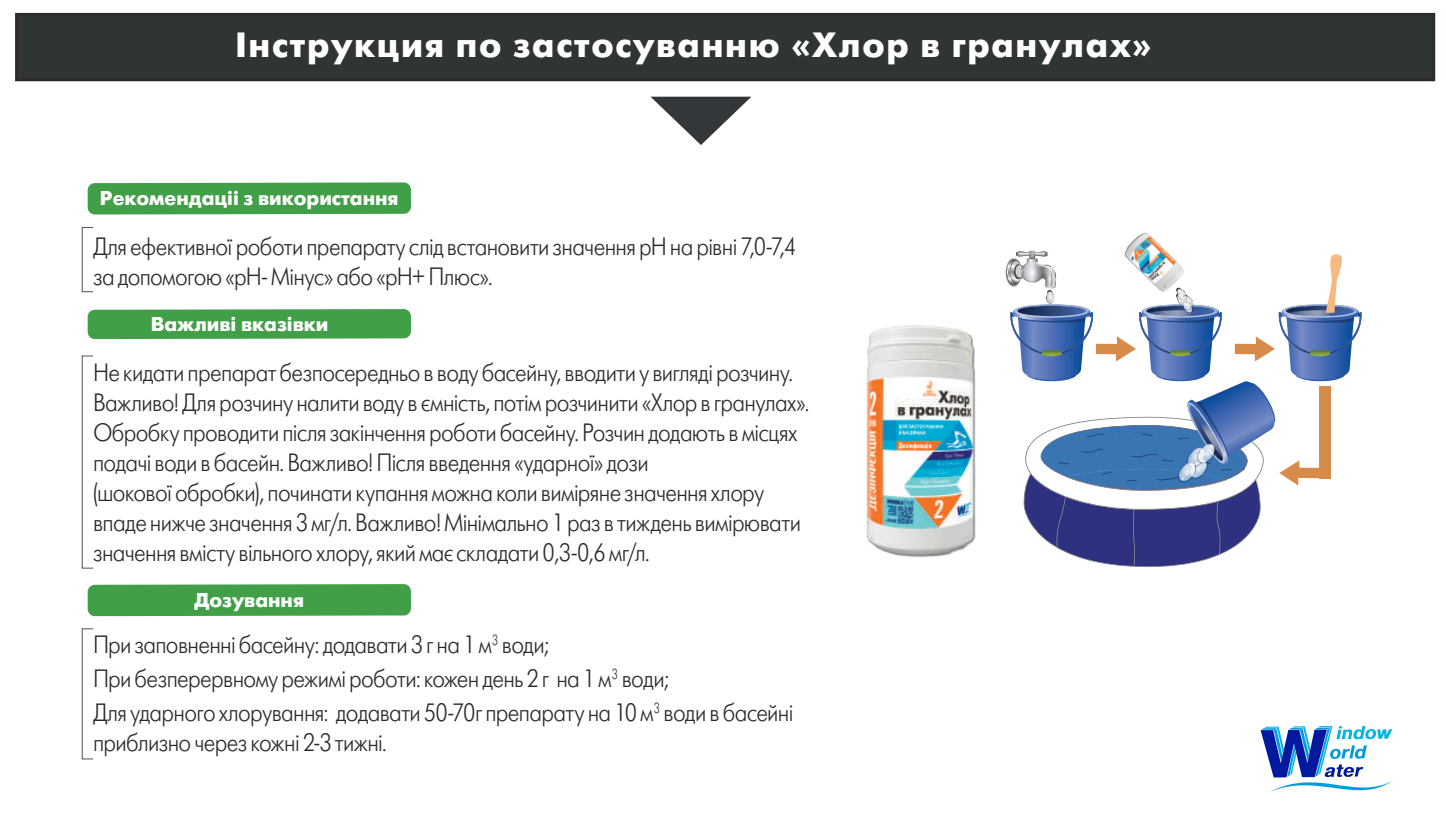
<style>
.page{position:relative;width:1446px;height:837px;background:#fff}
.page>*{position:absolute;margin:0;border:0;box-sizing:border-box;transform-origin:0 0}
.t1{font:700 35px "Futura Futuris C";letter-spacing:.05em;color:#fff}
.t2{font:25px/30px "Futura Futuris Light C";letter-spacing:-.03em;color:#2e2926;scale:.9 1}
.t3{font:700 20px "Futura Futuris C";color:#fff}
</style>
<div class="page">
<svg style="left:1260px;top:726px;width:132px;height:66px"></svg>
<div style="left:16px;top:14px;width:1418px;height:66px;background:#2f3435"></div>
<div style="left:15px;top:13px;width:1420px;height:68px;border:2px solid #2e2926"></div>
<svg style="left:651px;top:97px;width:100px;height:48px"></svg>
<svg style="left:1006px;top:250px;width:355px;height:317px"></svg>
<div style="left:1319px;top:385px;width:11px;height:93px;background:#d78b4b"></div>
<div style="left:88px;top:182px;width:323px;height:32px;background:#409f47;border-radius:7px"></div>
<div style="left:82px;top:227px;width:12px;height:65px;border:1px solid #4e5152"></div>
<div style="left:88px;top:309px;width:323px;height:30px;background:#409f47;border-radius:7px"></div>
<div style="left:82px;top:355px;width:12px;height:213px;border:1px solid #4e5152"></div>
<div style="left:88px;top:584px;width:323px;height:32px;background:#409f47;border-radius:7px"></div>
<div style="left:82px;top:628px;width:12px;height:131px;border:1px solid #4e5152"></div>
<img style="left:866px;top:312px;width:176px;height:255px">
<img style="left:1103px;top:232px;width:99px;height:78px">
<h1 class="t1" style="left:236px;top:25px;width:917px">Інструкция по застосуванню «Хлор в гранулах»</h1>
<p class="t3" style="left:100px;top:187px;width:300px">Рекомендаціі з використання</p>
<p class="t2" style="left:93px;top:232px;width:783px">Для ефективної роботи препарату слід встановити значення рН на рівні 7,0-7,4 за допомогою «рН- Мінус» або «рН+ Плюс».</p>
<p class="t3" style="left:151px;top:313px;width:179px">Важливі вказівки</p>
<p class="t2" style="left:93px;top:358px;width:797px">Не кидати препарат безпосередньо в воду басейну, вводити у вигляді розчину.<br>Важливо! Для розчину налити воду в ємність, потім розчинити «Хлор в гранулах».<br>Обробку проводити після закінчення роботи басейну. Розчин додають в місцях подачі води в басейн. Важливо! Після введення «ударної» дози<br>(шокової обробки), починати купання можна коли виміряне значення хлору впаде нижче значення 3 мг/л. Важливо! Мінімально 1 раз в тиждень вимірювати значення вмісту вільного хлору, який має складати 0,3-0,6 мг/л.</p>
<p class="t3" style="left:194px;top:588px;width:111px">Дозування</p>
<p class="t2" style="left:93px;top:628px;width:779px;line-height:33.8px">При заповненні басейну: додавати 3 г на 1 м<sup>3</sup> води;<br>При безперервному режимі роботи: кожен день 2 г на 1 м<sup>3</sup> води;<br>Для ударного хлорування: додавати 50-70г препарату на 10 м<sup>3</sup> води в басейні</p>
<p class="t2" style="left:93px;top:727px;width:328px">приблизно через кожні 2-3 тижні.</p>
</div>
